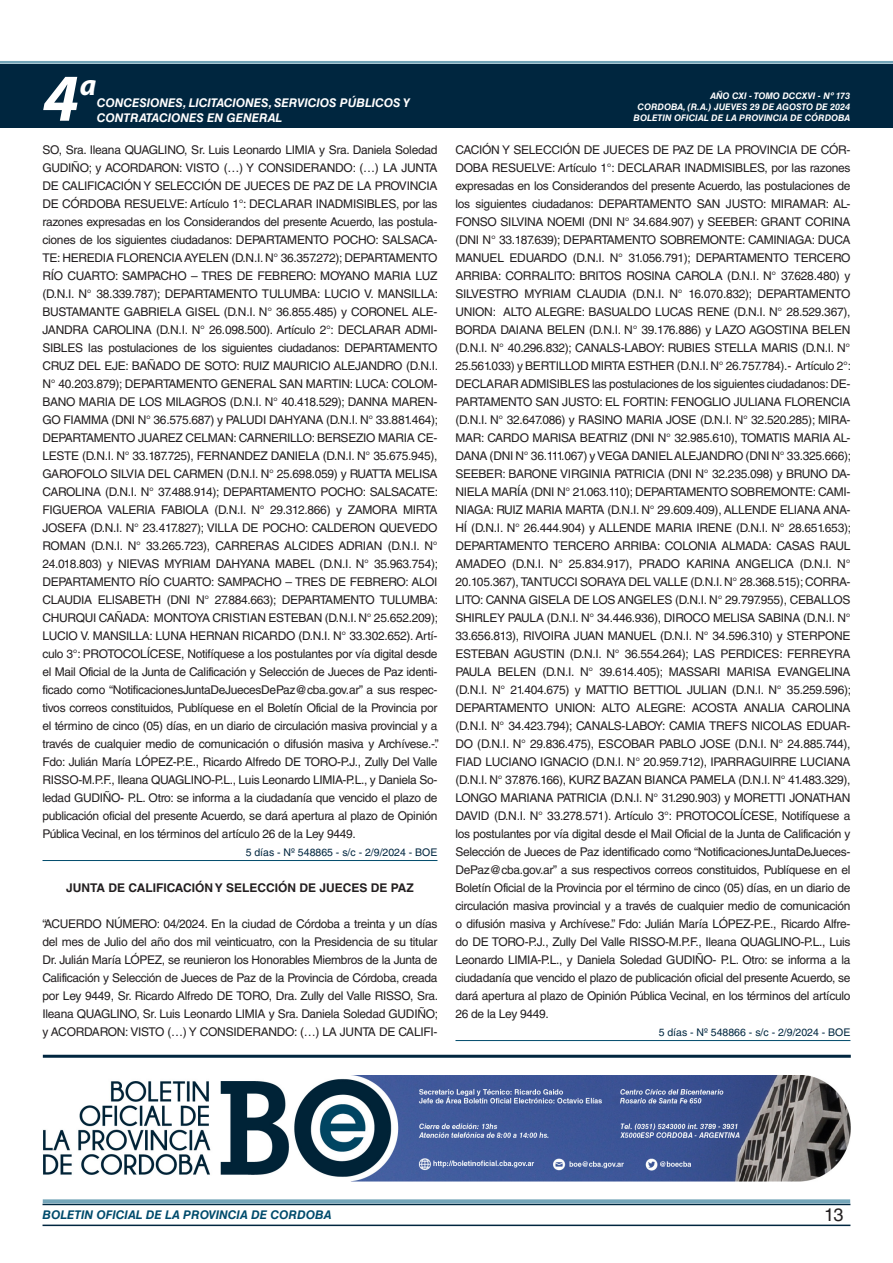
<style>
.page{position:relative;width:893px;height:1263px;background:#fff}
.page>*{position:absolute;margin:0;border:0;box-sizing:border-box;transform-origin:0 0}
.t1{font:italic 700 67.5px "Myriad Pro";color:#fff}
.t2{font:italic 700 30px "Myriad Pro";color:#fff}
.t3{font:18px "Helvetica LT Std";color:#231f20}
.TEXTO_BASE{font:12px/18px "Helvetica LT Std";letter-spacing:-.025em;color:#231f20;text-align:justify}
.t4{font:italic 700 12px/14.4px "Helvetica LT Std";color:#fff}
.RESUELVE{font:700 12px "Helvetica LT Std";color:#231f20}
.t5{font:italic 700 12px "Helvetica LT Std";color:#004b6c}
.FECHA_DE_VENCIMIENTO{font:10.5px "Helvetica LT Std";color:#00263f}
.t6{font:italic 700 9px/10.8px "Helvetica LT Std";color:#fff;text-align:right}
</style>
<div class="page">
<div style="left:0;top:61px;width:893px;height:6px;background:#fff;opacity:.75"></div>
<hr style="left:43px;top:1224px;width:807px;height:2px;background:#00263f">
<div style="left:42px;top:1198px;width:809px;height:8px;background:#fff;opacity:.75"></div>
<div style="left:0;top:64px;width:893px;height:64px;background:#00263f"></div>
<hr style="left:43px;top:860px;width:394px;height:1px;background:#004b6c">
<hr style="left:455px;top:1040px;width:395px;height:1px;background:#004b6c">
<img style="left:43px;top:1076px;width:808px;height:105px">
<hr style="left:43px;top:1055px;width:808px;height:3px;background:#00263f">
<h1 class="t1" style="left:43px;top:54px;width:38px">4</h1>
<h2 class="t2" style="left:80px;top:66px;width:18px">a</h2>
<p class="t4" style="left:97px;top:96px;width:315px">CONCESIONES, LICITACIONES, SERVICIOS PÚBLICOS Y<br>CONTRATACIONES EN GENERAL</p>
<p class="TEXTO_BASE" style="left:43px;top:141px;width:398px">SO, Sra. Ileana QUAGLINO, Sr. Luis Leonardo LIMIA y Sra. Daniela Soledad GUDIÑO; y ACORDARON: VISTO (…) Y CONSIDERANDO: (…) LA JUNTA DE CALIFICACIÓN Y SELECCIÓN DE JUECES DE PAZ DE LA PROVINCIA DE CÓRDOBA RESUELVE: Artículo 1°: DECLARAR INADMISIBLES, por las razones expresadas en los Considerandos del presente Acuerdo, las postula&shy;ciones de los siguientes ciudadanos: DEPARTAMENTO POCHO: SALSACA-TE: HEREDIA FLORENCIA AYELEN (D.N.I. N° 36.357.272); DEPARTAMENTO RÍO CUARTO: SAMPACHO – TRES DE FEBRERO: MOYANO MARIA LUZ (D.N.I. N° 38.339.787); DEPARTAMENTO TULUMBA: LUCIO V. MANSILLA:<br>BUSTAMANTE GABRIELA GISEL (D.N.I. N° 36.855.485) y CORONEL ALE-JANDRA CAROLINA (D.N.I. N° 26.098.500). Artículo 2°: DECLARAR ADMI-SIBLES las postulaciones de los siguientes ciudadanos: DEPARTAMENTO CRUZ DEL EJE: BAÑADO DE SOTO: RUIZ MAURICIO ALEJANDRO (D.N.I.<br>N° 40.203.879); DEPARTAMENTO GENERAL SAN MARTIN: LUCA: COLOM-BANO MARIA DE LOS MILAGROS (D.N.I. N° 40.418.529); DANNA MAREN-GO FIAMMA (DNI N° 36.575.687) y PALUDI DAHYANA (D.N.I. N° 33.881.464); DEPARTAMENTO JUAREZ CELMAN: CARNERILLO: BERSEZIO MARIA CE-LESTE (D.N.I. N° 33.187.725), FERNANDEZ DANIELA (D.N.I. N° 35.675.945), GAROFOLO SILVIA DEL CARMEN (D.N.I. N° 25.698.059) y RUATTA MELISA CAROLINA (D.N.I. N° 37.488.914); DEPARTAMENTO POCHO: SALSACATE:<br>FIGUEROA VALERIA FABIOLA (D.N.I. N° 29.312.866) y ZAMORA MIRTA JOSEFA (D.N.I. N° 23.417.827); VILLA DE POCHO: CALDERON QUEVEDO ROMAN (D.N.I. N° 33.265.723), CARRERAS ALCIDES ADRIAN (D.N.I. N° 24.018.803) y NIEVAS MYRIAM DAHYANA MABEL (D.N.I. N° 35.963.754); DEPARTAMENTO RÍO CUARTO: SAMPACHO – TRES DE FEBRERO: ALOI CLAUDIA ELISABETH (DNI N° 27.884.663); DEPARTAMENTO TULUMBA:<br>CHURQUI CAÑADA: MONTOYA CRISTIAN ESTEBAN (D.N.I. N° 25.652.209); LUCIO V. MANSILLA: LUNA HERNAN RICARDO (D.N.I. N° 33.302.652). Artí&shy;culo 3°: PROTOCOLÍCESE, Notifíquese a los postulantes por vía digital desde el Mail Oficial de la Junta de Calificación y Selección de Jueces de Paz identi&shy;ficado como “NotificacionesJuntaDeJuecesDePaz@cba.gov.ar” a sus respec&shy;tivos correos constituidos, Publíquese en el Boletín Oficial de la Provincia por el término de cinco (05) días, en un diario de circulación masiva provincial y a través de cualquier medio de comunicación o difusión masiva y Archívese.-”.<br>Fdo: Julián María LÓPEZ-P.E., Ricardo Alfredo DE TORO-P.J., Zully Del Valle RISSO-M.P.F., Ileana QUAGLINO-P.L., Luis Leonardo LIMIA-P.L., y Daniela So&shy;ledad GUDIÑO- P.L. Otro: se informa a la ciudadanía que vencido el plazo de publicación oficial del presente Acuerdo, se dará apertura al plazo de Opinión Pública Vecinal, en los términos del artículo 26 de la Ley 9449.</p>
<p class="FECHA_DE_VENCIMIENTO" style="left:246px;top:846px;width:193px">5 días - Nº 548865 - s/c - 2/9/2024 - BOE</p>
<p class="RESUELVE" style="left:66px;top:880px;width:349px">JUNTA DE CALIFICACIÓN Y SELECCIÓN DE JUECES DE PAZ</p>
<p class="TEXTO_BASE" style="left:43px;top:915px;width:397px">“ACUERDO NÚMERO: 04/2024. En la ciudad de Córdoba a treinta y un días del mes de Julio del año dos mil veinticuatro, con la Presidencia de su titular Dr. Julián María LÓPEZ, se reunieron los Honorables Miembros de la Junta de Calificación y Selección de Jueces de Paz de la Provincia de Córdoba, creada por Ley 9449, Sr. Ricardo Alfredo DE TORO, Dra. Zully del Valle RISSO, Sra.<br>Ileana QUAGLINO, Sr. Luis Leonardo LIMIA y Sra. Daniela Soledad GUDIÑO; y ACORDARON: VISTO (…) Y CONSIDERANDO: (…) LA JUNTA DE CALIFI-</p>
<p class="t6" style="left:637px;top:91px;width:214px">AÑO CXI - TOMO DCCXVI - Nº 173<br>CORDOBA, (R.A.) JUEVES 29 DE AGOSTO DE 2024</p>
<p class="t6" style="left:634px;top:112px;width:218px">BOLETIN OFICIAL DE LA PROVINCIA DE CÓRDOBA</p>
<p class="TEXTO_BASE" style="left:455px;top:141px;width:397px">CACIÓN Y SELECCIÓN DE JUECES DE PAZ DE LA PROVINCIA DE CÓR-DOBA RESUELVE: Artículo 1°: DECLARAR INADMISIBLES, por las razones expresadas en los Considerandos del presente Acuerdo, las postulaciones de los siguientes ciudadanos: DEPARTAMENTO SAN JUSTO: MIRAMAR: AL-FONSO SILVINA NOEMI (DNI N° 34.684.907) y SEEBER: GRANT CORINA (DNI N° 33.187.639); DEPARTAMENTO SOBREMONTE: CAMINIAGA: DUCA MANUEL EDUARDO (D.N.I. N° 31.056.791); DEPARTAMENTO TERCERO ARRIBA: CORRALITO: BRITOS ROSINA CAROLA (D.N.I. N° 37.628.480) y SILVESTRO MYRIAM CLAUDIA (D.N.I. N° 16.070.832); DEPARTAMENTO UNION: ALTO ALEGRE: BASUALDO LUCAS RENE (D.N.I. N° 28.529.367), BORDA DAIANA BELEN (D.N.I. N° 39.176.886) y LAZO AGOSTINA BELEN (D.N.I. N° 40.296.832); CANALS-LABOY: RUBIES STELLA MARIS (D.N.I. N° 25.561.033) y BERTILLOD MIRTA ESTHER (D.N.I. N° 26.757.784).- Artículo 2°:<br>DECLARAR ADMISIBLES las postulaciones de los siguientes ciudadanos: DE-PARTAMENTO SAN JUSTO: EL FORTIN: FENOGLIO JULIANA FLORENCIA (D.N.I. N° 32.647.086) y RASINO MARIA JOSE (D.N.I. N° 32.520.285); MIRA-MAR: CARDO MARISA BEATRIZ (DNI N° 32.985.610), TOMATIS MARIA AL-DANA (DNI N° 36.111.067) y VEGA DANIEL ALEJANDRO (DNI N° 33.325.666); SEEBER: BARONE VIRGINIA PATRICIA (DNI N° 32.235.098) y BRUNO DA-NIELA MARÍA (DNI N° 21.063.110); DEPARTAMENTO SOBREMONTE: CAMI-NIAGA: RUIZ MARIA MARTA (D.N.I. N° 29.609.409), ALLENDE ELIANA ANA-HÍ (D.N.I. N° 26.444.904) y ALLENDE MARIA IRENE (D.N.I. N° 28.651.653); DEPARTAMENTO TERCERO ARRIBA: COLONIA ALMADA: CASAS RAUL AMADEO (D.N.I. N° 25.834.917), PRADO KARINA ANGELICA (D.N.I. N° 20.105.367), TANTUCCI SORAYA DEL VALLE (D.N.I. N° 28.368.515); CORRA-LITO: CANNA GISELA DE LOS ANGELES (D.N.I. N° 29.797.955), CEBALLOS SHIRLEY PAULA (D.N.I. N° 34.446.936), DIROCO MELISA SABINA (D.N.I. N° 33.656.813), RIVOIRA JUAN MANUEL (D.N.I. N° 34.596.310) y STERPONE ESTEBAN AGUSTIN (D.N.I. N° 36.554.264); LAS PERDICES: FERREYRA PAULA BELEN (D.N.I. N° 39.614.405); MASSARI MARISA EVANGELINA (D.N.I. N° 21.404.675) y MATTIO BETTIOL JULIAN (D.N.I. N° 35.259.596); DEPARTAMENTO UNION: ALTO ALEGRE: ACOSTA ANALIA CAROLINA (D.N.I. N° 34.423.794); CANALS-LABOY: CAMIA TREFS NICOLAS EDUAR-DO (D.N.I. N° 29.836.475), ESCOBAR PABLO JOSE (D.N.I. N° 24.885.744), FIAD LUCIANO IGNACIO (D.N.I. N° 20.959.712), IPARRAGUIRRE LUCIANA (D.N.I. N° 37.876.166), KURZ BAZAN BIANCA PAMELA (D.N.I. N° 41.483.329), LONGO MARIANA PATRICIA (D.N.I. N° 31.290.903) y MORETTI JONATHAN DAVID (D.N.I. N° 33.278.571). Artículo 3°: PROTOCOLÍCESE, Notifíquese a los postulantes por vía digital desde el Mail Oficial de la Junta de Calificación y Selección de Jueces de Paz identificado como “NotificacionesJuntaDeJueces-DePaz@cba.gov.ar” a sus respectivos correos constituidos, Publíquese en el Boletín Oficial de la Provincia por el término de cinco (05) días, en un diario de circulación masiva provincial y a través de cualquier medio de comunicación o difusión masiva y Archívese.”. Fdo: Julián María LÓPEZ-P.E., Ricardo Alfre&shy;do DE TORO-P.J., Zully Del Valle RISSO-M.P.F., Ileana QUAGLINO-P.L., Luis Leonardo LIMIA-P.L., y Daniela Soledad GUDIÑO- P.L. Otro: se informa a la ciudadanía que vencido el plazo de publicación oficial del presente Acuerdo, se dará apertura al plazo de Opinión Pública Vecinal, en los términos del artículo 26 de la Ley 9449.</p>
<p class="FECHA_DE_VENCIMIENTO" style="left:659px;top:1026px;width:193px">5 días - Nº 548866 - s/c - 2/9/2024 - BOE</p>
<p class="t5" style="left:43px;top:1208px;width:290px">BOLETIN OFICIAL DE LA PROVINCIA DE CORDOBA</p>
<h3 class="t3" style="left:824px;top:1204px;width:21px">13</h3>
</div>
